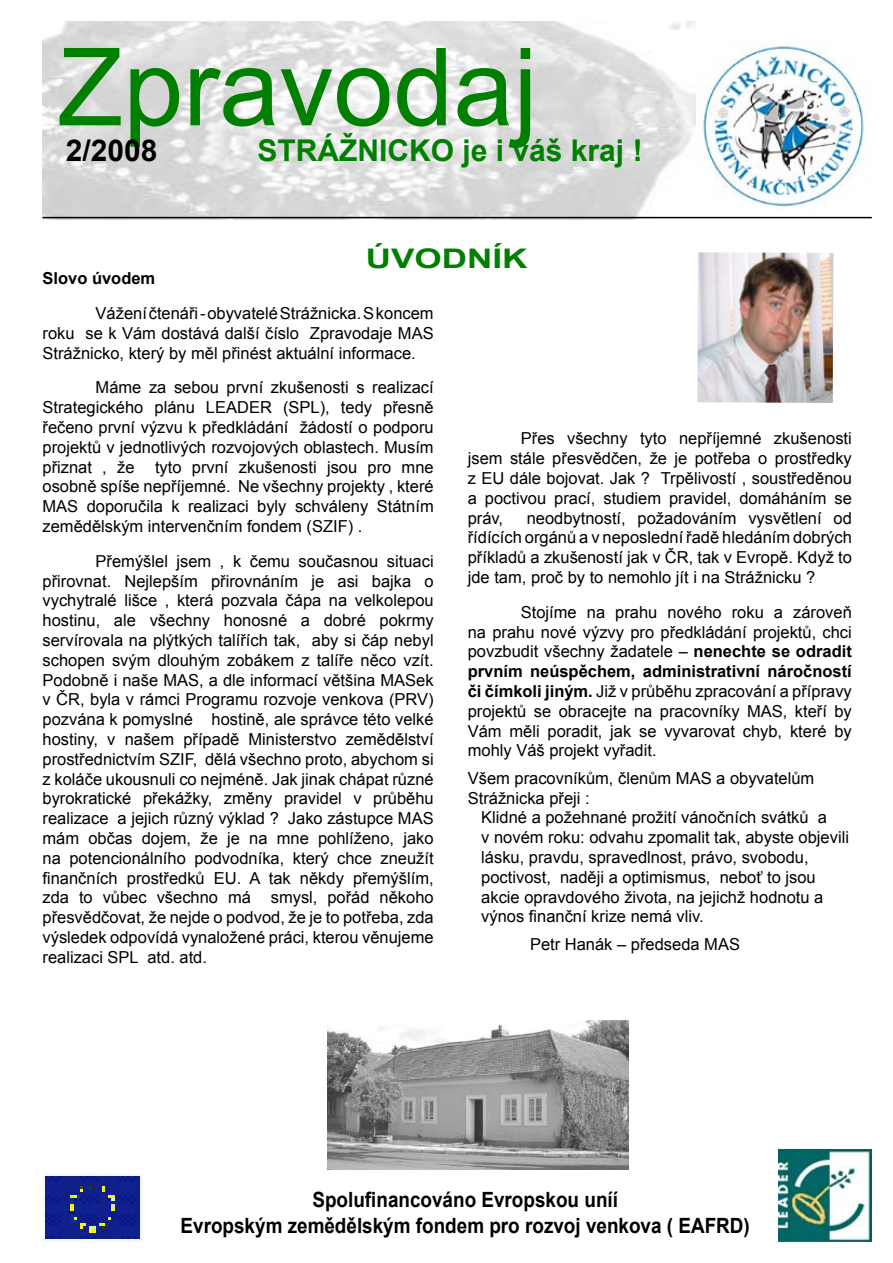
<style>
.page{position:relative;width:893px;height:1263px;background:#fff}
.page>*{position:absolute;margin:0;border:0;box-sizing:border-box;transform-origin:0 0}
.t1{font:108px "Arial";color:#008000}
.t2{font:700 30px "Arial";color:#008000}
.t3{font:700 30px "Arial";color:#000}
.t4{font:700 27px "Arial";color:#008000;scale:1.3 1}
.t5{font:700 21px/25.2px "Arial";color:#000;text-align:center;scale:.9 1}
.t6{font:16.5px/19.8px "Arial";color:#000;text-align:justify}
.t7{font:700 16.5px "Arial";color:#000}
.s1{font-weight:700}
</style>
<div class="page">
<img style="left:43px;top:21px;width:652px;height:198px">
<img style="left:45px;top:1176px;width:97px;height:66px">
<img style="left:779px;top:1149px;width:93px;height:93px">
<img style="left:697px;top:41px;width:167px;height:166px">
<hr style="left:43px;top:217px;width:829px;height:1px;background:#000">
<img style="left:328px;top:1020px;width:301px;height:149px">
<img style="left:697px;top:252px;width:136px;height:151px">
<h1 class="t1" style="left:57px;top:17px;width:482px">Zpravodaj</h1>
<h2 class="t3" style="left:66px;top:131px;width:93px">2/2008</h2>
<h2 class="t2" style="left:257px;top:131px;width:387px">STRÁŽNICKO je i váš kraj !</h2>
<h3 class="t4" style="left:366px;top:241px;width:58px">Úvodn</h3>
<h3 class="t4" style="left:492px;top:241px;width:24px">Ík</h3>
<p class="t7" style="left:43px;top:267px;width:114px">Slovo úvodem</p>
<p class="t6" style="left:43px;top:303px;width:393px;text-indent:53px">Vážení čtenáři - obyvatelé Strážnicka. Skoncem roku se k Vám dostává další číslo Zpravodaje MAS Strážnicko, který by měl přinést aktuální informace.</p>
<p class="t6" style="left:43px;top:378px;width:393px;text-indent:53px">Máme za sebou první zkušenosti s realizací Strategického plánu LEADER (SPL), tedy přesně řečeno první výzvu k předkládání žádostí o podporu projektů v jednotlivých rozvojových oblastech. Musím přiznat , že tyto první zkušenosti jsou pro mne osobně spíše nepříjemné. Ne všechny projekty , které MAS doporučila k realizaci byly schváleny Státním zemědělským intervenčním fondem (SZIF) .</p>
<p class="t6" style="left:43px;top:551px;width:393px;text-indent:53px">Přemýšlel jsem , k čemu současnou situaci přirovnat. Nejlepším přirovnáním je asi bajka o vychytralé lišce , která pozvala čápa na velkolepou hostinu, ale všechny honosné a dobré pokrmy servírovala na plýtkých talířích tak, aby si čáp nebyl schopen svým dlouhým zobákem z talíře něco vzít.<br>Podobně i naše MAS, a dle informací většina MASek v ČR, byla v rámci Programu rozvoje venkova (PRV) pozvána k pomyslné hostině, ale správce této velké hostiny, v našem případě Ministerstvo zemědělství prostřednictvím SZIF, dělá všechno proto, abychom si z koláče ukousnuli co nejméně. Jak jinak chápat různé byrokratické překážky, změny pravidel v průběhu realizace a jejich různý výklad ? Jako zástupce MAS mám občas dojem, že je na mne pohlíženo, jako na potencionálního podvodníka, který chce zneužít finančních prostředků EU. A tak někdy přemýšlím, zda to vůbec všechno má smysl, pořád někoho přesvědčovat, že nejde o podvod, že je to potřeba, zda výsledek odpovídá vynaložené práci, kterou věnujeme realizaci SPL atd. atd.</p>
<p class="t6" style="left:468px;top:429px;width:386px;text-indent:53px">Přes všechny tyto nepříjemné zkušenosti jsem stále přesvědčen, že je potřeba o prostředky z EU dále bojovat. Jak ? Trpělivostí , soustředěnou a poctivou prací, studiem pravidel, domáháním se práv,</p>
<p class="t6" style="left:468px;top:508px;width:386px;text-indent:59px">neodbytností, požadováním vysvětlení od řídících orgánů a v neposlední řadě hledáním dobrých příkladů a zkušeností jak v ČR, tak v Evropě. Když to jde tam, proč by to nemohlo jít i na Strážnicku ?</p>
<p class="t6" style="left:468px;top:602px;width:386px;text-indent:53px">Stojíme na prahu nového roku a zároveň na prahu nové výzvy pro předkládání projektů, chci povzbudit všechny žadatele – <span class="s1">nenechte se odradit prvním neúspěchem, administrativní náročností či čímkoli jiným.</span> Již v průběhu zpracování a přípravy projektů se obracejte na pracovníky MAS, kteří by Vám měli poradit, jak se vyvarovat chyb, které by mohly Váš projekt vyřadit.</p>
<p class="t6" style="left:468px;top:768px;width:348px">Všem pracovníkům, členům MAS a obyvatelům<br>Strážnicka přeji :</p>
<p class="t6" style="left:481px;top:808px;width:369px;text-align:left">Klidné a požehnané prožití vánočních svátků a<br>v novém roku: odvahu zpomalit tak, abyste objevili lásku, pravdu, spravedlnost, právo, svobodu, poctivost, naději a optimismus, neboť to jsou akcie opravdového života, na jejichž hodnotu a výnos finanční krize nemá vliv.</p>
<p class="t6" style="left:530px;top:934px;width:212px">Petr Hanák – předseda MAS</p>
<p class="t5" style="left:181px;top:1188px;width:634px">Spolufinancováno Evropskou uníí<br>Evropským zemědělským fondem pro rozvoj venkova ( EAFRD)</p>
</div>
